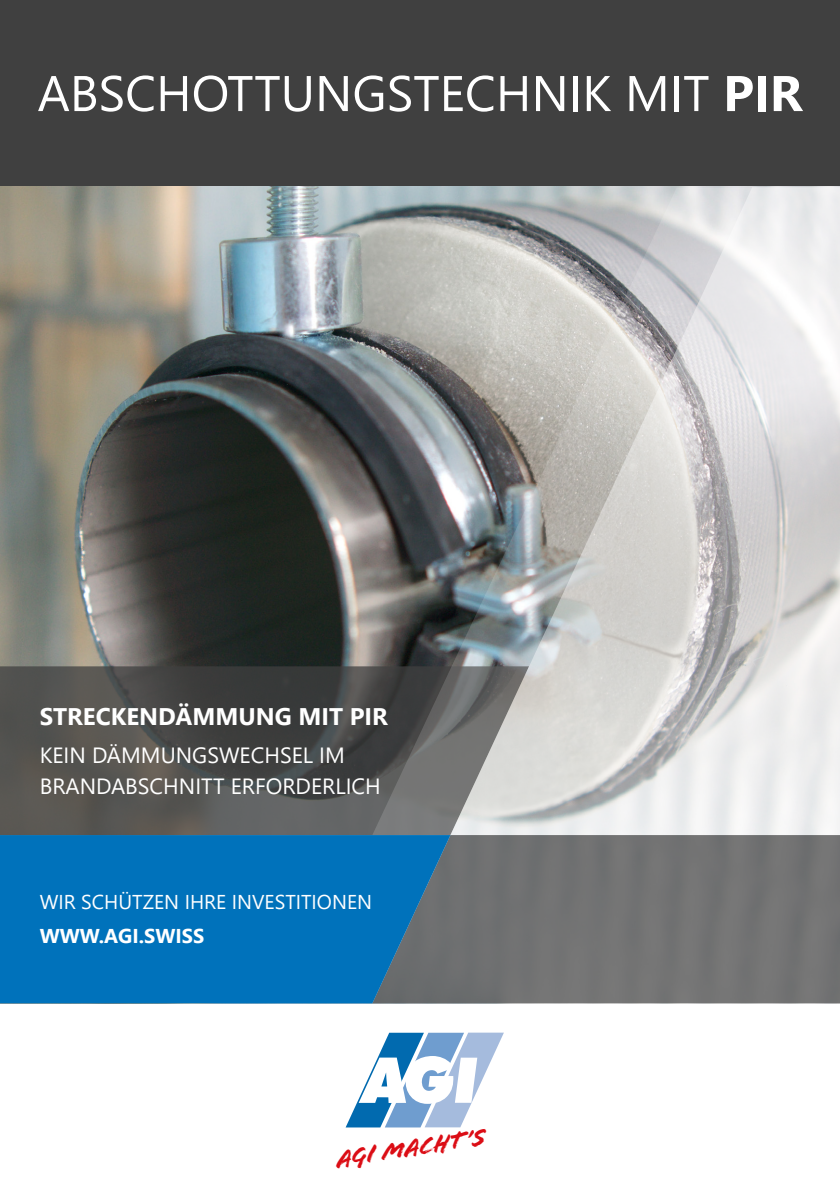
<style>
.page{position:relative;width:840px;height:1191px;background:#fff}
.page>*{position:absolute;margin:0;border:0;box-sizing:border-box;transform-origin:0 0}
.t1{font:50px "Segoe UI";color:#fff}
.t2{font:italic 25.4px "Flood";color:#db0d15;scale:1.05 1}
.t3{font:700 24px "Segoe UI";color:#fff}
.t4{font:22px/30px "Segoe UI";color:#fff}
.t5{font:20px "Segoe UI";color:#fff}
.t6{font:700 20px "Segoe UI";color:#fff}
.s1{font-weight:700}
</style>
<div class="page">
<img style="left:0;top:186px;width:839px;height:480px">
<svg style="left:0;top:666px;width:372px;height:169px;background:#4e4e4c"></svg>
<div style="left:0;top:0;width:839px;height:186px;background:#404040"></div>
<svg style="left:450px;top:187px;width:389px;height:648px;fill:#eaeaec"></svg>
<div style="left:450px;top:835px;width:389px;height:168px;background:#737373"></div>
<svg style="left:372px;top:188px;width:379px;height:647px;background:#b0b1b0"></svg>
<svg style="left:0;top:835px;width:450px;height:168px;background:#0771b5"></svg>
<svg style="left:346px;top:1032px;width:157px;height:95px"></svg>
<h1 class="t1" style="left:38px;top:46px;width:765px">ABSCHOTTUNGSTECHNIK MIT <span class="s1">PIR</span></h1>
<p class="t3" style="left:40px;top:694px;width:349px">STRECKENDÄMMUNG MIT PIR</p>
<p class="t4" style="left:40px;top:738px;width:342px">KEIN DÄMMUNGSWECHSEL IM<br>BRANDABSCHNITT ERFORDERLICH</p>
<p class="t5" style="left:40px;top:882px;width:334px">WIR SCHÜTZEN IHRE INVESTITIONEN</p>
<p class="t6" style="left:40px;top:917px;width:166px">WWW.AGI.SWISS</p>
<p class="t2" style="left:333px;top:1145px;width:145px;rotate:-9deg">AGI MACHT’S</p>
</div>
